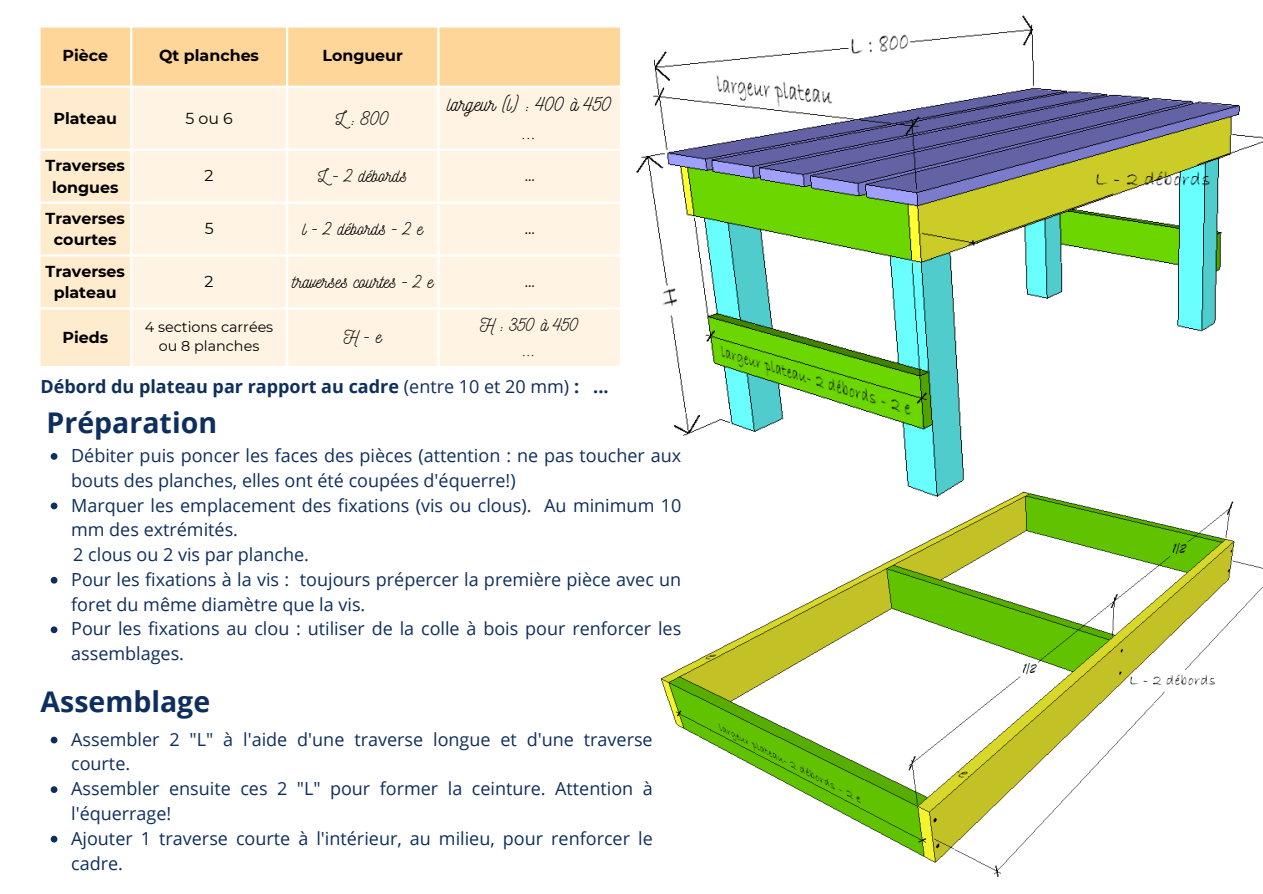
<style>
.page{position:relative;width:1263px;height:894px;background:#fff}
.page>*{position:absolute;margin:0;border:0;box-sizing:border-box;transform-origin:0 0}
.t1{font:700 28.5px "Open Sans";color:#0e2e5d}
.t2{font:19.5px "Nickainley";color:#000}
.t3{font:18.9px "Nickainley";color:#000}
.t4{font:18px/24.8px "Open Sans";color:#0e2e5d}
.t5{font:18px "Nickainley";color:#000}
.t6{font:700 18px "Open Sans";color:#0e2e5d}
.t7{font:700 15.9px/21.3px "Montserrat";color:#000;text-align:center}
.t8{font:15.9px "Montserrat";color:#000}
.t9{font:14.4px/19.2px "Montserrat";color:#000;text-align:center}
.s1{font-weight:400}
</style>
<div class="page">
<svg style="left:41px;top:28px;width:579px;height:338px;background:#ffe0b3"></svg>
<div style="left:132px;top:88px;width:488px;height:278px;background:#fff4e3"></div>
<img style="left:636px;top:15px;width:626px;height:473px">
<img style="left:660px;top:488px;width:603px;height:389px">
<svg style="left:51px;top:453px;width:6px;height:6px"></svg>
<svg style="left:51px;top:502px;width:6px;height:7px"></svg>
<svg style="left:51px;top:576px;width:6px;height:7px"></svg>
<svg style="left:51px;top:626px;width:6px;height:7px"></svg>
<svg style="left:51px;top:736px;width:6px;height:7px"></svg>
<svg style="left:51px;top:786px;width:6px;height:6px"></svg>
<svg style="left:51px;top:835px;width:6px;height:7px"></svg>
<p class="t7" style="left:62px;top:45px;width:47px">Pièce</p>
<p class="t7" style="left:159px;top:45px;width:101px">Qt planches</p>
<p class="t7" style="left:322px;top:45px;width:82px">Longueur</p>
<p class="t7" style="left:53px;top:107px;width:65px">Plateau</p>
<p class="t8" style="left:185px;top:108px;width:49px">5ou6</p>
<p class="t3" style="left:336px;top:106px;width:55px">L : 800</p>
<p class="t2" style="left:447px;top:92px;width:166px">largeur (l) : 400 à 450</p>
<p class="t2" style="left:523px;top:119px;width:16px">...</p>
<p class="t7" style="left:46px;top:155px;width:81px">Traverses longues</p>
<p class="t8" style="left:205px;top:166px;width:10px">2</p>
<p class="t5" style="left:318px;top:164px;width:90px">L - 2 débords</p>
<p class="t8" style="left:525px;top:166px;width:12px">...</p>
<p class="t7" style="left:46px;top:208px;width:81px">Traverses courtes</p>
<p class="t8" style="left:205px;top:219px;width:10px">5</p>
<p class="t5" style="left:303px;top:217px;width:122px">l - 2 débords - 2 e</p>
<p class="t8" style="left:525px;top:219px;width:12px">...</p>
<p class="t7" style="left:46px;top:260px;width:81px">Traverses plateau</p>
<p class="t8" style="left:205px;top:271px;width:10px">2</p>
<p class="t5" style="left:292px;top:270px;width:142px">traverses courtes - 2 e</p>
<p class="t8" style="left:525px;top:271px;width:12px">...</p>
<p class="t7" style="left:62px;top:327px;width:47px">Pieds</p>
<p class="t9" style="left:145px;top:317px;width:130px">4 sections carrées ou 8 planches</p>
<p class="t5" style="left:344px;top:325px;width:39px">H-e</p>
<p class="t5" style="left:480px;top:313px;width:101px">H : 350 à 450</p>
<p class="t5" style="left:523px;top:338px;width:15px">...</p>
<p class="t6" style="left:41px;top:373px;width:569px">Débord du plateau par rapport au cadre <span class="s1">(entre 10 et 20 mm)</span> : ...</p>
<p class="t1" style="left:47px;top:402px;width:172px">Préparation</p>
<p class="t4" style="left:71px;top:442px;width:612px">Débiter puis poncer les faces des pièces (attention : ne pas toucher aux bouts des planches, elles ont été coupées d'équerre!)</p>
<h1 class="t4" style="left:71px;top:492px;width:612px">Marquer les emplacement des fixations (vis ou clous). Au minimum 10 mm des extrémités.</h1>
<p class="t4" style="left:73px;top:541px;width:237px">2 clous ou 2 vis par planche.</p>
<p class="t4" style="left:71px;top:566px;width:612px">Pour les fixations à la vis : toujours prépercer la première pièce avec un foret du même diamètre que la vis.</p>
<p class="t4" style="left:71px;top:616px;width:612px">Pour les fixations au clou : utiliser de la colle à bois pour renforcer les assemblages.</p>
<p class="t1" style="left:41px;top:681px;width:171px">Assemblage</p>
<p class="t4" style="left:71px;top:726px;width:583px">Assembler 2 "L" à l'aide d'une traverse longue et d'une traverse courte.</p>
<p class="t4" style="left:71px;top:775px;width:583px">Assembler ensuite ces 2 "L" pour former la ceinture. Attention à l'équerrage!</p>
<h1 class="t4" style="left:71px;top:825px;width:583px">Ajouter 1 traverse courte à l'intérieur, au milieu, pour renforcer le cadre.</h1>
</div>
